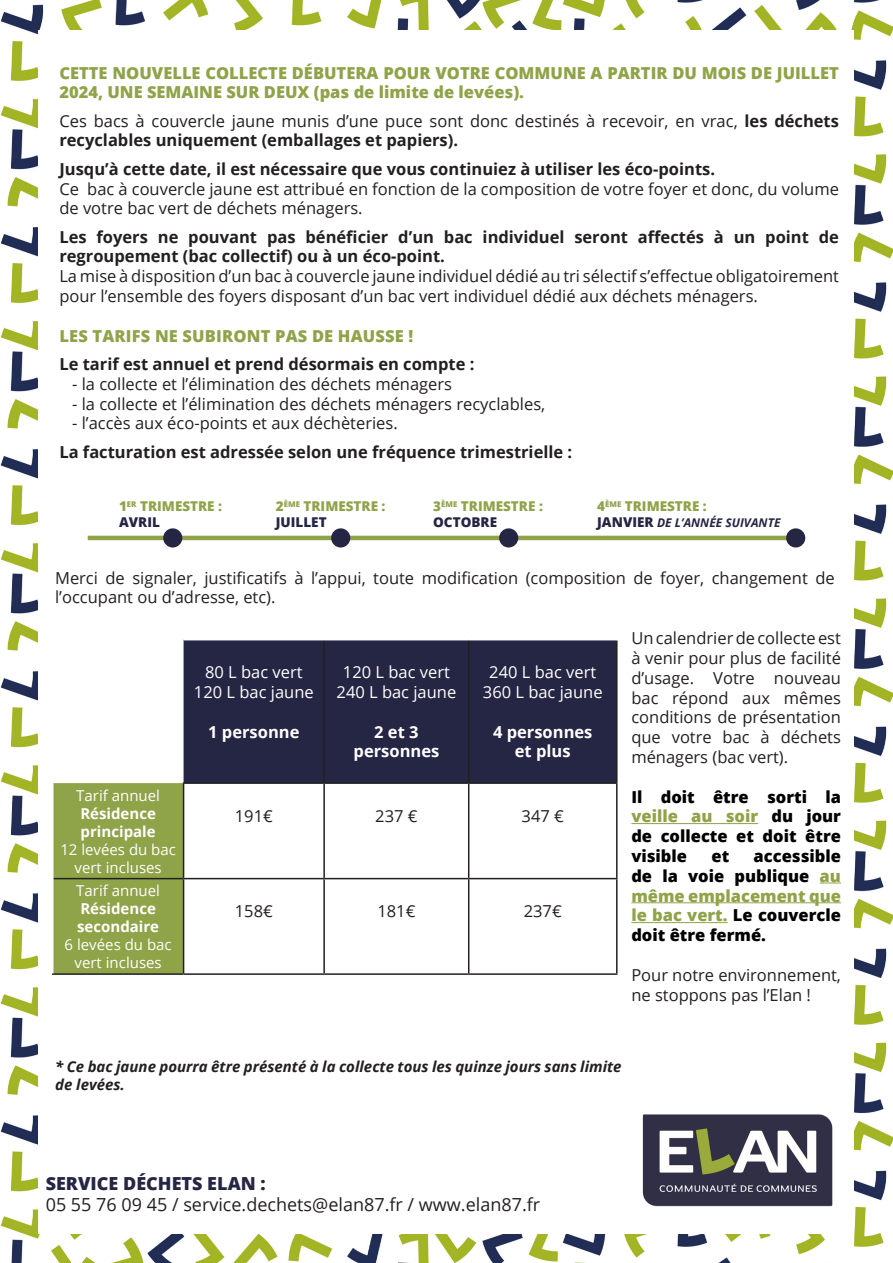
<style>
.page{position:relative;width:893px;height:1263px;background:#fff}
.page>*{position:absolute;margin:0;border:0;box-sizing:border-box;transform-origin:0 0}
.t1{font:18px "Open Sans";color:#231f20}
.t2{font:800 18px "Open Sans";color:#252544}
.t3{font:16.5px/19.8px "Open Sans";color:#231f20}
.t4{font:700 16.5px/19.8px "Open Sans";color:#231f20}
.t5{font:800 16.5px/19.8px "Open Sans";color:#000;text-align:justify}
.t6{font:800 16.5px/19.8px "Open Sans";color:#8fa348}
.t7{font:16.5px "Open Sans";color:#fff}
.t8{font:700 16.5px/19.8px "Open Sans";color:#fff;text-align:center}
.t9{font:italic 700 15px/18px "Open Sans";color:#231f20}
.t10{font:15px/18px "Open Sans";color:#fff;text-align:center}
.t11{font:700 15px/18px "Open Sans";color:#fff}
.t12{font:800 13.5px "Open Sans";color:#8fa348}
.t13{font:800 13.5px "Open Sans";color:#252544}
.t14{font:italic 700 12px "Open Sans";color:#252544}
.s1{font-weight:700}
.s2{font-weight:800;font-style:normal;font-size:13.5px}
.s3{color:#8fa348}
</style>
<div class="page">
<img style="left:0;top:0;width:893px;height:1263px">
<div style="left:39px;top:30px;width:815px;height:1203px;background:#fff"></div>
<img style="left:642px;top:1114px;width:191px;height:93px">
<hr style="left:88px;top:536px;width:708px;height:4px;background:#8fa348">
<div style="left:163px;top:528px;width:19px;height:19px;background:#252544;border-radius:50%"></div>
<div style="left:331px;top:528px;width:19px;height:19px;background:#252544;border-radius:50%"></div>
<div style="left:499px;top:528px;width:19px;height:19px;background:#252544;border-radius:50%"></div>
<div style="left:786px;top:528px;width:19px;height:19px;background:#252544;border-radius:50%"></div>
<svg style="left:182px;top:640px;width:434px;height:333px"></svg>
<div style="left:184px;top:640px;width:432px;height:142px;background:#252544"></div>
<div style="left:53px;top:783px;width:130px;height:190px;background:#8fa348"></div>
<hr style="left:323px;top:640px;width:2px;height:142px;background:#231f20">
<hr style="left:468px;top:640px;width:1px;height:142px;background:#231f20">
<hr style="left:616px;top:640px;width:2px;height:142px;background:#231f20">
<hr style="left:183px;top:782px;width:141px;height:2px;background:#231f20">
<hr style="left:183px;top:784px;width:1px;height:94px;background:#231f20">
<hr style="left:324px;top:782px;width:145px;height:2px;background:#231f20">
<hr style="left:323px;top:784px;width:2px;height:94px;background:#231f20">
<hr style="left:469px;top:782px;width:149px;height:2px;background:#231f20">
<hr style="left:468px;top:784px;width:1px;height:94px;background:#231f20">
<hr style="left:616px;top:784px;width:2px;height:94px;background:#231f20">
<hr style="left:53px;top:878px;width:131px;height:1px;background:#231f20">
<hr style="left:184px;top:878px;width:140px;height:1px;background:#231f20">
<hr style="left:183px;top:879px;width:1px;height:94px;background:#231f20">
<hr style="left:324px;top:878px;width:145px;height:1px;background:#231f20">
<hr style="left:323px;top:879px;width:2px;height:94px;background:#231f20">
<hr style="left:469px;top:878px;width:149px;height:1px;background:#231f20">
<hr style="left:468px;top:879px;width:1px;height:94px;background:#231f20">
<hr style="left:616px;top:879px;width:2px;height:94px;background:#231f20">
<hr style="left:52px;top:973px;width:132px;height:2px;background:#231f20">
<hr style="left:184px;top:973px;width:140px;height:2px;background:#231f20">
<hr style="left:324px;top:973px;width:145px;height:2px;background:#231f20">
<hr style="left:469px;top:973px;width:149px;height:2px;background:#231f20">
<hr style="left:631px;top:823px;width:127px;height:1px;background:#8fa348">
<svg style="left:820px;top:882px;width:21px;height:1px"></svg>
<hr style="left:631px;top:902px;width:210px;height:1px;background:#8fa348">
<hr style="left:631px;top:922px;width:97px;height:1px;background:#8fa348">
<p class="t6" style="left:59px;top:62px;width:781px">CETTE NOUVELLE COLLECTE DÉBUTERA POUR VOTRE COMMUNE A PARTIR DU MOIS DE JUILLET<br>2024, UNE SEMAINE SUR DEUX (pas de limite de levées).</p>
<p class="t3" style="left:59px;top:110px;width:781px">Ces bacs à couvercle jaune munis d’une puce sont donc destinés à recevoir, en vrac, <span class="s1">les déchets recyclables uniquement (emballages et papiers).</span></p>
<p class="t4" style="left:59px;top:158px;width:657px">Jusqu’à cette date, il est nécessaire que vous continuiez à utiliser les éco-points.</p>
<p class="t3" style="left:59px;top:178px;width:781px">Ce bac à couvercle jaune est attribué en fonction de la composition de votre foyer et donc, du volume de votre bac vert de déchets ménagers.</p>
<p class="t4" style="left:59px;top:226px;width:781px">Les foyers ne pouvant pas bénéficier d’un bac individuel seront affectés à un point de regroupement (bac collectif) ou à un éco-point.</p>
<p class="t3" style="left:59px;top:266px;width:781px">La mise à disposition d’un bac à couvercle jaune individuel dédié au tri sélectif s’effectue obligatoirement pour l’ensemble des foyers disposant d’un bac vert individuel dédié aux déchets ménagers.</p>
<p class="t6" style="left:59px;top:325px;width:355px">LES TARIFS NE SUBIRONT PAS DE HAUSSE !</p>
<p class="t4" style="left:59px;top:354px;width:417px">Le tarif est annuel et prend désormais en compte :</p>
<p class="t3" style="left:72px;top:373px;width:381px">- la collecte et l’élimination des déchets ménagers</p>
<p class="t3" style="left:72px;top:393px;width:475px">- la collecte et l’élimination des déchets ménagers recyclables,</p>
<p class="t3" style="left:72px;top:413px;width:327px">- l’accès aux éco-points et aux déchèteries.</p>
<p class="t4" style="left:59px;top:441px;width:514px">La facturation est adressée selon une fréquence trimestrielle :</p>
<p class="t12" style="left:119px;top:496px;width:105px">1<sup>ER</sup> TRIMESTRE :</p>
<p class="t13" style="left:119px;top:512px;width:42px">AVRIL</p>
<p class="t12" style="left:276px;top:496px;width:111px">2<sup>ÈME</sup> TRIMESTRE :</p>
<p class="t13" style="left:276px;top:512px;width:52px">JUILLET</p>
<p class="t12" style="left:433px;top:496px;width:111px">3<sup>ÈME</sup> TRIMESTRE :</p>
<p class="t13" style="left:433px;top:512px;width:65px">OCTOBRE</p>
<p class="t12" style="left:597px;top:496px;width:111px">4<sup>ÈME</sup> TRIMESTRE :</p>
<p class="t14" style="left:597px;top:514px;width:185px"><span class="s2">JANVIER</span> DE L’ANNÉE SUIVANTE</p>
<p class="t3" style="left:55px;top:567px;width:781px">Merci de signaler, justificatifs à l’appui, toute modification (composition de foyer, changement de l’occupant ou d’adresse, etc).</p>
<p class="t10" style="left:76px;top:786px;width:85px">Tarif annuel</p>
<p class="t11" style="left:80px;top:804px;width:77px">Résidence principale</p>
<p class="t10" style="left:60px;top:840px;width:117px">12 levées du bac vert incluses</p>
<p class="t10" style="left:76px;top:881px;width:85px">Tarif annuel</p>
<p class="t11" style="left:77px;top:899px;width:83px">Résidence secondaire</p>
<p class="t10" style="left:65px;top:935px;width:109px">6 levées du bac vert incluses</p>
<p class="t7" style="left:205px;top:661px;width:99px">80 L bac vert</p>
<p class="t7" style="left:194px;top:681px;width:121px">120 L bac jaune</p>
<p class="t8" style="left:208px;top:721px;width:93px">1 personne</p>
<p class="t7" style="left:343px;top:661px;width:108px">120 L bac vert</p>
<p class="t7" style="left:337px;top:681px;width:121px">240 L bac jaune</p>
<p class="t8" style="left:354px;top:721px;width:87px">2 et 3 personnes</p>
<p class="t7" style="left:489px;top:661px;width:108px">240 L bac vert</p>
<p class="t7" style="left:483px;top:681px;width:121px">360 L bac jaune</p>
<p class="t8" style="left:493px;top:721px;width:101px">4 personnes</p>
<p class="t8" style="left:515px;top:741px;width:57px">et plus</p>
<p class="t3" style="left:235px;top:805px;width:40px">191€</p>
<p class="t3" style="left:375px;top:805px;width:44px">237 €</p>
<p class="t3" style="left:522px;top:805px;width:44px">347 €</p>
<p class="t3" style="left:235px;top:901px;width:40px">158€</p>
<p class="t3" style="left:377px;top:901px;width:40px">181€</p>
<p class="t3" style="left:524px;top:901px;width:40px">237€</p>
<p class="t3" style="left:631px;top:628px;width:211px;text-align:justify">Un calendrier de collecte est à venir pour plus de facilité d’usage. Votre nouveau bac répond aux mêmes conditions de présentation que votre bac à déchets ménagers (bac vert).</p>
<p class="t5" style="left:631px;top:786px;width:211px">Il doit être sorti la <span class="s3">veille au soir</span> du jour de collecte et doit être visible</p>
<p class="t5" style="left:631px;top:845px;width:211px;text-indent:122px">accessible de la voie publique <span class="s3">au même emplacement que le bac vert.</span> Le couvercle doit être fermé.</p>
<p class="t3" style="left:631px;top:964px;width:211px">Pour notre environnement, ne stoppons pas l’Elan !</p>
<p class="t5" style="left:711px;top:845px;width:19px">et</p>
<p class="t9" style="left:55px;top:1058px;width:568px">* Ce bac jaune pourra être présenté à la collecte tous les quinze jours sans limite de levées.</p>
<p class="t2" style="left:46px;top:1169px;width:221px">SERVICE DÉCHETS ELAN :</p>
<p class="t1" style="left:46px;top:1192px;width:496px">05 55 76 09 45 / service.dechets@elan87.fr / www.elan87.fr</p>
</div>
